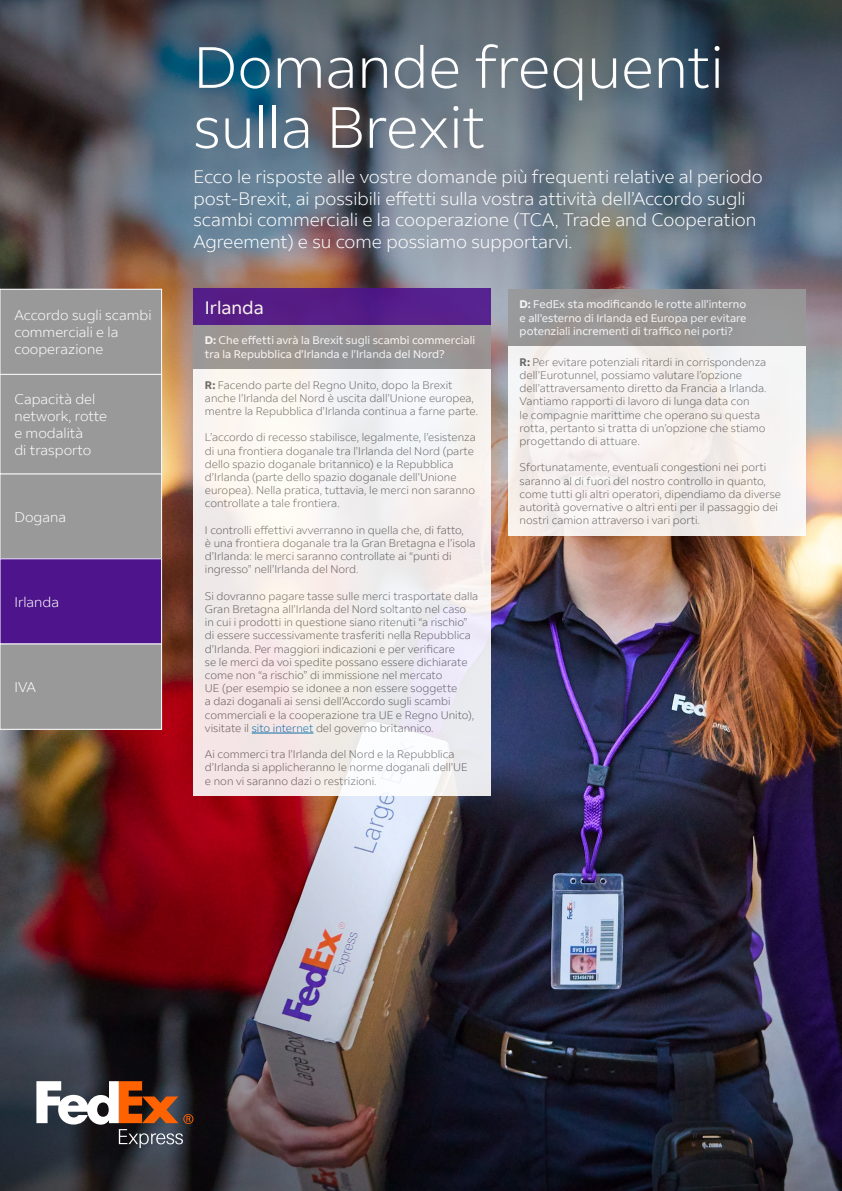
<style>
.page{position:relative;width:842px;height:1191px;background:#fff}
.page>*{position:absolute;margin:0;border:0;box-sizing:border-box;transform-origin:0 0}
.t1{font:300 58px/60px "Fed Ex Sans";color:#fff}
.t2{font:300 18px/21.6px "Fed Ex Sans";color:#fff}
.t3{font:18px "Fed Ex Sans";color:#fff}
.t4{font:300 14px/16.8px "Fed Ex Sans";color:#fff}
.t5{font:300 11px/13.2px "Fed Ex Sans";color:#666}
.t6{font:11px/13.2px "Fed Ex Sans";color:#fff}
.s1{font-weight:700}
.s2{color:#007ab7}
</style>
<div class="page">
<img style="left:162px;top:499px;width:680px;height:502px">
<img style="left:0;top:611px;width:475px;height:390px">
<svg style="left:0;top:1001px;width:842px;height:190px;background:#2d2b36"></svg>
<img style="left:0;top:0;width:842px;height:499px">
<svg style="left:36px;top:1081px;width:157px;height:67px"></svg>
<div style="left:0;top:289px;width:162px;height:85px;background:#999"></div>
<div style="left:0;top:289px;width:162px;height:86px;border:1px solid #fff"></div>
<div style="left:0;top:473px;width:162px;height:86px;background:#999"></div>
<div style="left:0;top:473px;width:162px;height:86px;border:1px solid #fff"></div>
<div style="left:0;top:559px;width:162px;height:85px;background:#4d148c"></div>
<div style="left:0;top:644px;width:162px;height:85px;background:#999"></div>
<div style="left:0;top:643px;width:162px;height:86px;border:1px solid #fff"></div>
<div style="left:0;top:374px;width:162px;height:100px;background:#999"></div>
<div style="left:0;top:374px;width:162px;height:100px;border:1px solid #fff"></div>
<div style="left:194px;top:289px;width:297px;height:36px;background:#561d88"></div>
<div style="left:194px;top:325px;width:297px;height:44px;background:#999"></div>
<div style="left:194px;top:369px;width:297px;height:427px;background:linear-gradient(to right,#f7eeea,#f1f0f3)"></div>
<hr style="left:252px;top:732px;width:61px;height:1px;background:#007ab7">
<div style="left:508px;top:289px;width:298px;height:57px;background:#999"></div>
<div style="left:508px;top:346px;width:298px;height:189px;background:#f6f2f1"></div>
<p class="t4" style="left:14px;top:307px;width:139px">Accordo sugli scambi commerciali e la cooperazione</p>
<p class="t4" style="left:14px;top:391px;width:94px">Capacità del network, rotte e modalità<br>di trasporto</p>
<p class="t4" style="left:14px;top:508px;width:53px">Dogana</p>
<p class="t4" style="left:14px;top:593px;width:46px">Irlanda</p>
<p class="t4" style="left:14px;top:678px;width:23px">IVA</p>
<h1 class="t1" style="left:193px;top:38px;width:532px">Domande frequenti sulla Brexit</h1>
<p class="t2" style="left:193px;top:166px;width:571px">Ecco le risposte alle vostre domande più frequenti relative al periodo post-Brexit, ai possibili effetti sulla vostra attività dell’Accordo sugli scambi commerciali e la cooperazione (TCA, Trade and Cooperation Agreement) e su come possiamo supportarvi.</p>
<h2 class="t3" style="left:205px;top:297px;width:60px">Irlanda</h2>
<p class="t6" style="left:205px;top:334px;width:272px"><span class="s1">D:</span> Che effetti avrà la Brexit sugli scambi commerciali tra la Repubblica d’Irlanda e l’Irlanda del Nord?</p>
<p class="t5" style="left:205px;top:378px;width:275px"><span class="s1">R:</span> Facendo parte del Regno Unito, dopo la Brexit anche l’Irlanda del Nord è uscita dall’Unione europea, mentre la Repubblica d’Irlanda continua a farne parte.</p>
<p class="t5" style="left:205px;top:431px;width:272px">L’accordo di recesso stabilisce, legalmente, l’esistenza di una frontiera doganale tra l’Irlanda del Nord (parte dello spazio doganale britannico) e la Repubblica d’Irlanda (parte dello spazio doganale dell’Unione europea). Nella pratica, tuttavia, le merci non saranno controllate a tale frontiera.</p>
<p class="t5" style="left:205px;top:523px;width:272px">I controlli effettivi avverranno in quella che, di fatto,<br>è una frontiera doganale tra la Gran Bretagna e l’isola d’Irlanda: le merci saranno controllate ai “punti di ingresso” nell’Irlanda del Nord.</p>
<p class="t5" style="left:205px;top:589px;width:275px">Si dovranno pagare tasse sulle merci trasportate dalla Gran Bretagna all’Irlanda del Nord soltanto nel caso<br>in cui i prodotti in questione siano ritenuti “a rischio” di essere successivamente trasferiti nella Repubblica d’Irlanda. Per maggiori indicazioni e per verificare<br>se le merci da voi spedite possano essere dichiarate come non “a rischio” di immissione nel mercato<br>UE (per esempio se idonee a non essere soggette<br>a dazi doganali ai sensi dell’Accordo sugli scambi commerciali e la cooperazione tra UE e Regno Unito), visitate il <span class="s2">sito internet</span> del governo britannico.</p>
<p class="t5" style="left:205px;top:748px;width:264px">Ai commerci tra l’Irlanda del Nord e la Repubblica d’Irlanda si applicheranno le norme doganali dell’UE e non vi saranno dazi o restrizioni.</p>
<p class="t6" style="left:520px;top:298px;width:228px;text-align:justify"><span class="s1">D:</span> FedEx sta modificando le rotte all’interno e all’esterno di Irlanda ed Europa per evitare potenziali incrementi di traffico nei porti?</p>
<p class="t5" style="left:520px;top:355px;width:248px"><span class="s1">R:</span> Per evitare potenziali ritardi in corrispondenza dell’Eurotunnel, possiamo valutare l’opzione dell’attraversamento diretto da Francia a Irlanda.<br>Vantiamo rapporti di lavoro di lunga data con<br>le compagnie marittime che operano su questa rotta, pertanto si tratta di un’opzione che stiamo progettando di attuare.</p>
<p class="t5" style="left:520px;top:461px;width:263px">Sfortunatamente, eventuali congestioni nei porti saranno al di fuori del nostro controllo in quanto, come tutti gli altri operatori, dipendiamo da diverse autorità governative o altri enti per il passaggio dei nostri camion attraverso i vari porti.</p>
</div>
